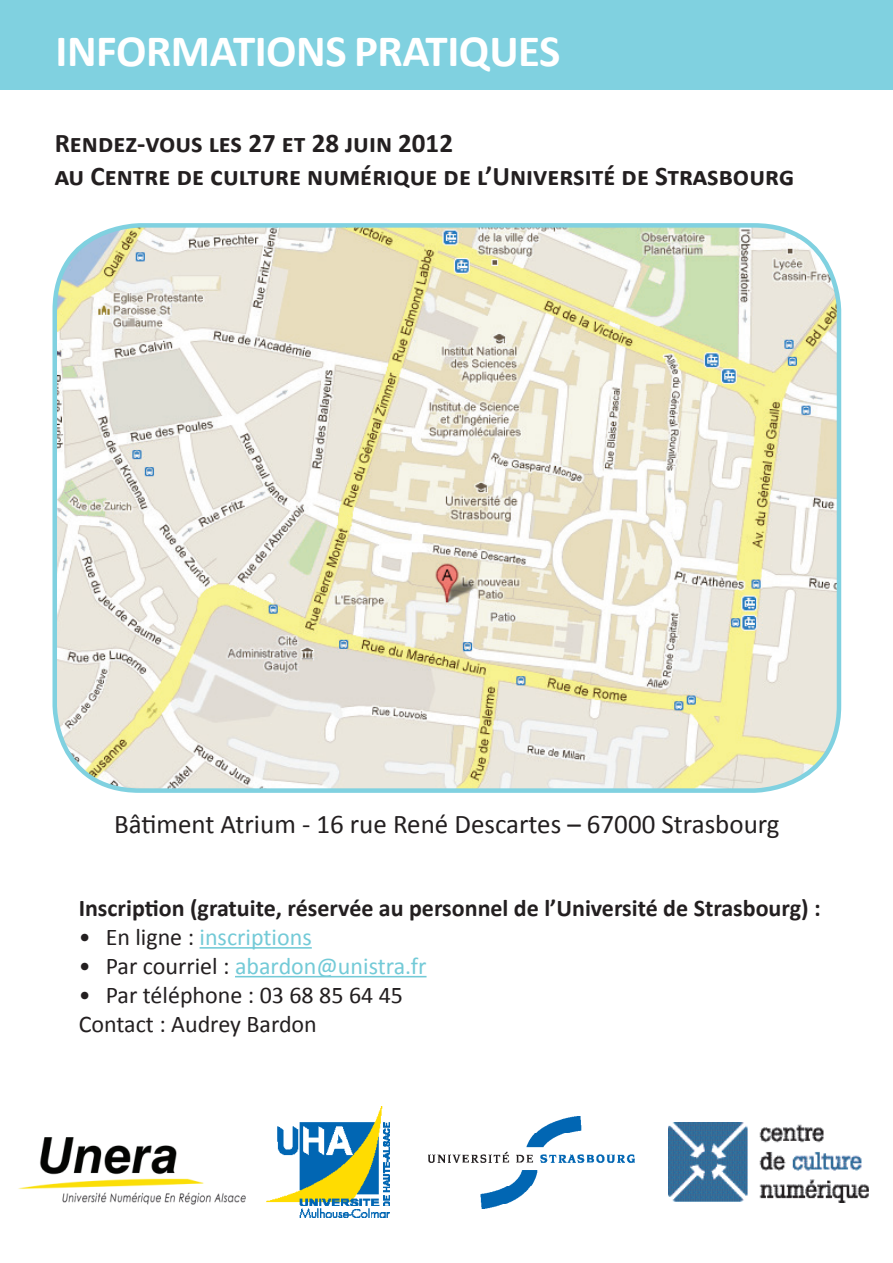
<style>
.page{position:relative;width:893px;height:1263px;background:#fff}
.page>*{position:absolute;margin:0;border:0;box-sizing:border-box;transform-origin:0 0}
.t1{font:700 45px "Calibri";letter-spacing:-.01em;color:#fff}
.t2{font:700 27px/32.4px "Calibri";color:#231f20}
.t3{font:27px "Calibri";color:#231f20}
.t4{font:700 24px "Calibri";color:#231f20}
.t5{font:24px "Calibri";color:#73cad7}
.t6{font:24px/28.8px "Calibri";color:#231f20}
.s1{color:#231f20}
</style>
<div class="page">
<img style="left:18px;top:1137px;width:228px;height:68px">
<img style="left:55px;top:225px;width:784px;height:565px">
<div style="left:52px;top:223px;width:789px;height:570px;border:4px solid #80d1e0;border-radius:85px"></div>
<hr style="left:200px;top:947px;width:112px;height:2px;background:#73cad7">
<hr style="left:235px;top:976px;width:192px;height:1px;background:#73cad7">
<img style="left:428px;top:1116px;width:207px;height:92px">
<img style="left:266px;top:1107px;width:123px;height:111px">
<img style="left:669px;top:1122px;width:199px;height:80px">
<div style="left:0;top:0;width:893px;height:89px;background:#80d1e0"></div>
<h1 class="t1" style="left:56px;top:22px;width:506px">Informations pratiques</h1>
<p class="t2" style="left:55px;top:127px;width:741px">Rendez-vous les 27 et 28 juin 2012<br>au Centre de culture numérique de l’Université de Strasbourg</p>
<p class="t3" style="left:114px;top:807px;width:667px">Bâtiment Atrium - 16 rue René Descartes – 67000 Strasbourg</p>
<p class="t4" style="left:79px;top:893px;width:743px">Inscription (gratuite, réservée au personnel de l’Université de Strasbourg) :</p>
<p class="t5" style="left:79px;top:922px;width:235px"><span class="s1">• En ligne :</span> inscriptions</p>
<p class="t5" style="left:79px;top:951px;width:349px"><span class="s1">• Par courriel :</span> abardon@unistra.fr</p>
<p class="t6" style="left:79px;top:980px;width:326px">• Par téléphone : 03 68 85 64 45<br>Contact : Audrey Bardon</p>
</div>
